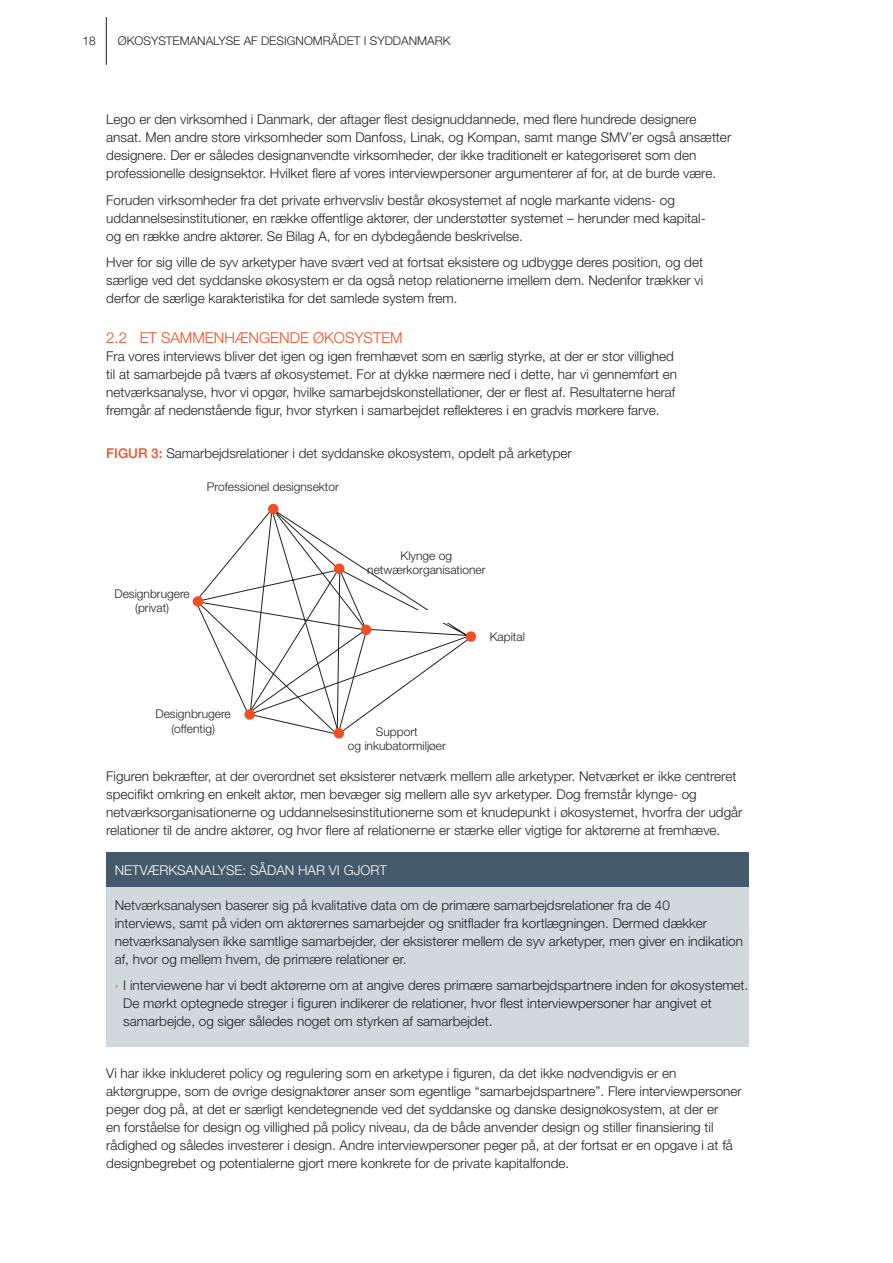
<style>
.page{position:relative;width:893px;height:1263px;background:#fff}
.page>*{position:absolute;margin:0;border:0;box-sizing:border-box;transform-origin:0 0}
.t1{font:300 15px "Helvetica Neue LT Std";color:#f04e23}
.P_Body_text{font:300 13.5px/18px "Helvetica Neue LT Std";color:#231f20}
.P_Body_text_after_6{font:300 13.5px/18px "Helvetica Neue LT Std";color:#231f20}
.P_body_Shading_light{font:300 13.5px/18px "Helvetica Neue LT Std";color:#231f20}
.P_bullets_Shading_li{font:300 13.5px/18px "Helvetica Neue LT Std";color:#231f20}
.P_body_Shading_Dark{font:300 13.5px "Helvetica Neue LT Std";color:#fff}
.auto_Table_body_cent{font:300 12px/14.4px "Helvetica Neue LT Std";color:#231f20;text-align:center}
.s1{font-weight:500;color:#f04e23}
.s2{color:#f04e23}
</style>
<div class="page">
<hr style="left:106px;top:17px;width:1px;height:48px;background:#231f20">
<div style="left:106px;top:852px;width:642px;height:35px;background:#445a6a"></div>
<div style="left:106px;top:887px;width:642px;height:97px;background:#d1d9dd"></div>
<div style="left:106px;top:968px;width:642px;height:79px;background:#d1d9dd"></div>
<svg style="left:369px;top:571px;width:105px;height:142px"></svg>
<svg style="left:192px;top:506px;width:177px;height:230px"></svg>
<div style="left:268px;top:504px;width:11px;height:10px;background:#f04e23;border-radius:50%"></div>
<div style="left:193px;top:596px;width:10px;height:11px;background:#f04e23;border-radius:50%"></div>
<div style="left:244px;top:709px;width:11px;height:11px;background:#f04e23;border-radius:50%"></div>
<div style="left:361px;top:624px;width:10px;height:11px;background:#f04e23;border-radius:50%"></div>
<div style="left:334px;top:563px;width:10px;height:11px;background:#f04e23;border-radius:50%"></div>
<div style="left:466px;top:631px;width:10px;height:11px;background:#f04e23;border-radius:50%"></div>
<div style="left:334px;top:728px;width:10px;height:10px;background:#f04e23;border-radius:50%"></div>
<div style="left:374px;top:611px;width:193px;height:12px;background:#fff"></div>
<p class="auto_Table_body_cent" style="left:82px;top:33px;width:15px">18</p>
<p class="auto_Table_body_cent" style="left:118px;top:33px;width:334px">ØKOSYSTEMANALYSE AF DESIGNOMRÅDET I SYDDANMARK</p>
<h2 class="P_Body_text" style="left:106px;top:110px;width:626px">Lego er den virksomhed i Danmark, der aftager flest designuddannede, med flere hundrede designere ansat. Men andre store virksomheder som Danfoss, Linak, og Kompan, samt mange SMV’er også ansætter designere. Der er således designanvendte virksomheder, der ikke traditionelt er kategoriseret som den professionelle designsektor. Hvilket flere af vores interviewpersoner argumenterer af for, at de burde være.</h2>
<h2 class="P_Body_text" style="left:106px;top:191px;width:601px">Foruden virksomheder fra det private erhvervsliv består økosystemet af nogle markante videns- og uddannelsesinstitutioner, en række offentlige aktører, der understøtter systemet – herunder med kapital&shy;og en række andre aktører. Se Bilag A, for en dybdegående beskrivelse.</h2>
<h2 class="P_Body_text" style="left:106px;top:253px;width:598px;text-align:justify">Hver for sig ville de syv arketyper have svært ved at fortsat eksistere og udbygge deres position, og det særlige ved det syddanske økosystem er da også netop relationerne imellem dem. Nedenfor trækker vi derfor de særlige karakteristika for det samlede system frem.</h2>
<h2 class="t1" style="left:106px;top:328px;width:298px">2.2 ET SAMMENHÆNGENDE ØKOSYSTEM</h2>
<p class="P_Body_text_after_6" style="left:106px;top:347px;width:572px">Fra vores interviews bliver det igen og igen fremhævet som en særlig styrke, at der er stor villighed til at samarbejde på tværs af økosystemet. For at dykke nærmere ned i dette, har vi gennemført en netværksanalyse, hvor vi opgør, hvilke samarbejdskonstellationer, der er flest af. Resultaterne heraf fremgår af nedenstående figur, hvor styrken i samarbejdet reflekteres i en gradvis mørkere farve.</p>
<h2 class="P_Body_text" style="left:106px;top:444px;width:467px"><span class="s1">FIGUR 3:</span> Samarbejdsrelationer i det syddanske økosystem, opdelt på arketyper</h2>
<p class="auto_Table_body_cent" style="left:207px;top:479px;width:134px">Professionel designsektor</p>
<p class="auto_Table_body_cent" style="left:115px;top:586px;width:77px">Designbrugere (privat)</p>
<p class="auto_Table_body_cent" style="left:156px;top:706px;width:77px">Designbrugere (offentig)</p>
<p class="auto_Table_body_cent" style="left:367px;top:548px;width:120px">Klynge og netwærkorganisationer</p>
<p class="auto_Table_body_cent" style="left:348px;top:724px;width:100px">Support<br>og inkubatormiljøer</p>
<p class="auto_Table_body_cent" style="left:490px;top:629px;width:37px">Kapital</p>
<h2 class="P_Body_text" style="left:106px;top:767px;width:638px">Figuren bekræfter, at der overordnet set eksisterer netværk mellem alle arketyper. Netværket er ikke centreret specifikt omkring en enkelt aktør, men bevæger sig mellem alle syv arketyper. Dog fremstår klynge- og netværksorganisationerne og uddannelsesinstitutionerne som et knudepunkt i økosystemet, hvorfra der udgår relationer til de andre aktører, og hvor flere af relationerne er stærke eller vigtige for aktørerne at fremhæve.</h2>
<p class="P_body_Shading_Dark" style="left:115px;top:861px;width:274px">NETVÆRKSANALYSE: SÅDAN HAR VI GJORT</p>
<p class="P_body_Shading_light" style="left:115px;top:895px;width:630px">Netværksanalysen baserer sig på kvalitative data om de primære samarbejdsrelationer fra de 40<br>interviews, samt på viden om aktørernes samarbejder og snitflader fra kortlægningen. Dermed dækker netværksanalysen ikke samtlige samarbejder, der eksisterer mellem de syv arketyper, men giver en indikation af, hvor og mellem hvem, de primære relationer er.</p>
<p class="P_bullets_Shading_li" style="left:123px;top:976px;width:626px;text-indent:-9px"><span class="s2">›</span> I interviewene har vi bedt aktørerne om at angive deres primære samarbejdspartnere inden for økosystemet.<br>De mørkt optegnede streger i figuren indikerer de relationer, hvor flest interviewpersoner har angivet et samarbejde, og siger således noget om styrken af samarbejdet.</p>
<h2 class="P_Body_text" style="left:106px;top:1064px;width:637px">Vi har ikke inkluderet policy og regulering som en arketype i figuren, da det ikke nødvendigvis er en aktørgruppe, som de øvrige designaktører anser som egentlige “samarbejdspartnere”. Flere interviewpersoner peger dog på, at det er særligt kendetegnende ved det syddanske og danske designøkosystem, at der er<br>en forståelse for design og villighed på policy niveau, da de både anvender design og stiller finansiering til rådighed og således investerer i design. Andre interviewpersoner peger på, at der fortsat er en opgave i at få designbegrebet og potentialerne gjort mere konkrete for de private kapitalfonde.</h2>
</div>
